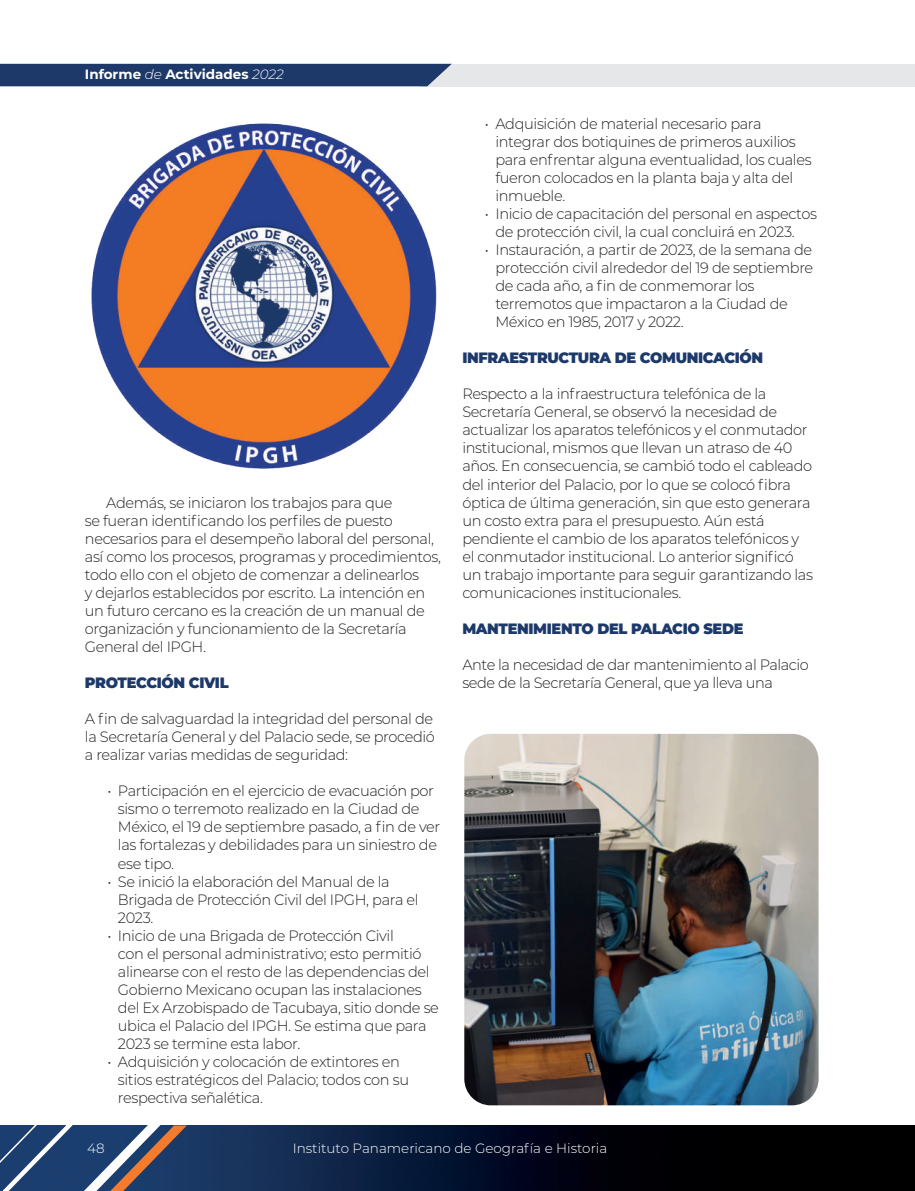
<style>
.page{position:relative;width:915px;height:1191px;background:#fff}
.page>*{position:absolute;margin:0;border:0;box-sizing:border-box;transform-origin:0 0}
.t1{font:300 15px/18px "Montserrat";letter-spacing:-.025em;color:#231f20}
.t2{font:900 15px "Montserrat";letter-spacing:-.025em;color:#1d396a}
.t3{font:300 13.5px "Montserrat";color:#fff}
.t4{font:700 13.5px "Montserrat";color:#fff}
.s1{font-weight:300;font-style:italic}
</style>
<div class="page">
<div style="left:421px;top:64px;width:493px;height:22px;background:#e6e7e9"></div>
<img style="left:216px;top:1125px;width:698px;height:66px">
<div style="left:0;top:64px;width:451px;height:22px;background:#1d396a"></div>
<svg style="left:0;top:1125px;width:216px;height:66px"></svg>
<img style="left:91px;top:123px;width:346px;height:346px">
<img style="left:464px;top:734px;width:354px;height:371px">
<p class="t4" style="left:85px;top:65px;width:200px">Informe <span class="s1">de</span> Actividades <span class="s1">2022</span></p>
<p class="t1" style="left:85px;top:493px;width:357px;text-indent:21px">Además, se iniciaron los trabajos para que<br>se fueran identificando los perfiles de puesto necesarios para el desempeño laboral del personal, así como los procesos, programas y procedimientos, todo ello con el objeto de comenzar a delinearlos<br>y dejarlos establecidos por escrito. La intención en un futuro cercano es la creación de un manual de organización y funcionamiento de la Secretaría General del IPGH.</p>
<p class="t2" style="left:85px;top:673px;width:145px">PROTECCIÓN CIVIL</p>
<p class="t1" style="left:85px;top:709px;width:351px">A fin de salvaguardad la integridad del personal de la Secretaría General y del Palacio sede, se procedió a realizar varias medidas de seguridad:</p>
<p class="t1" style="left:118px;top:781px;width:324px;text-indent:-11px">• Participación en el ejercicio de evacuación por sismo o terremoto realizado en la Ciudad de México, el 19 de septiembre pasado, a fin de ver las fortalezas y debilidades para un siniestro de ese tipo.</p>
<p class="t1" style="left:118px;top:871px;width:302px;text-indent:-11px">• Se inició la elaboración del Manual de la<br>Brigada de Protección Civil del IPGH, para el<br>2023.</p>
<p class="t1" style="left:118px;top:925px;width:322px;text-indent:-11px">• Inicio de una Brigada de Protección Civil<br>con el personal administrativo; esto permitió alinearse con el resto de las dependencias del Gobierno Mexicano ocupan las instalaciones del Ex Arzobispado de Tacubaya, sitio donde se ubica el Palacio del IPGH. Se estima que para 2023 se termine esta labor.</p>
<p class="t1" style="left:118px;top:1051px;width:292px;text-indent:-11px">• Adquisición y colocación de extintores en sitios estratégicos del Palacio; todos con su respectiva señalética.</p>
<p class="t1" style="left:495px;top:115px;width:317px;text-indent:-11px">• Adquisición de material necesario para integrar dos botiquines de primeros auxilios para enfrentar alguna eventualidad, los cuales fueron colocados en la planta baja y alta del inmueble.</p>
<p class="t1" style="left:495px;top:205px;width:323px;text-indent:-11px">• Inicio de capacitación del personal en aspectos de protección civil, la cual concluirá en 2023.</p>
<p class="t1" style="left:495px;top:241px;width:319px;text-indent:-11px">• Instauración, a partir de 2023, de la semana de protección civil alrededor del 19 de septiembre de cada año, a fin de conmemorar los terremotos que impactaron a la Ciudad de México en 1985, 2017 y 2022.</p>
<p class="t2" style="left:462px;top:348px;width:302px">INFRAESTRUCTURA DE COMUNICACIÓN</p>
<p class="t1" style="left:462px;top:385px;width:352px">Respecto a la infraestructura telefónica de la Secretaría General, se observó la necesidad de actualizar los aparatos telefónicos y el conmutador institucional, mismos que llevan un atraso de 40 años. En consecuencia, se cambió todo el cableado del interior del Palacio, por lo que se colocó fibra óptica de última generación, sin que esto generara un costo extra para el presupuesto. Aún está pendiente el cambio de los aparatos telefónicos y el conmutador institucional. Lo anterior significó un trabajo importante para seguir garantizando las comunicaciones institucionales.</p>
<p class="t2" style="left:462px;top:618px;width:282px">MANTENIMIENTO DEL PALACIO SEDE</p>
<p class="t1" style="left:462px;top:655px;width:348px">Ante la necesidad de dar mantenimiento al Palacio sede de la Secretaría General, que ya lleva una</p>
<p class="t3" style="left:87px;top:1139px;width:19px">48</p>
<p class="t3" style="left:293px;top:1139px;width:316px">Instituto Panamericano de Geografía e Historia</p>
</div>
